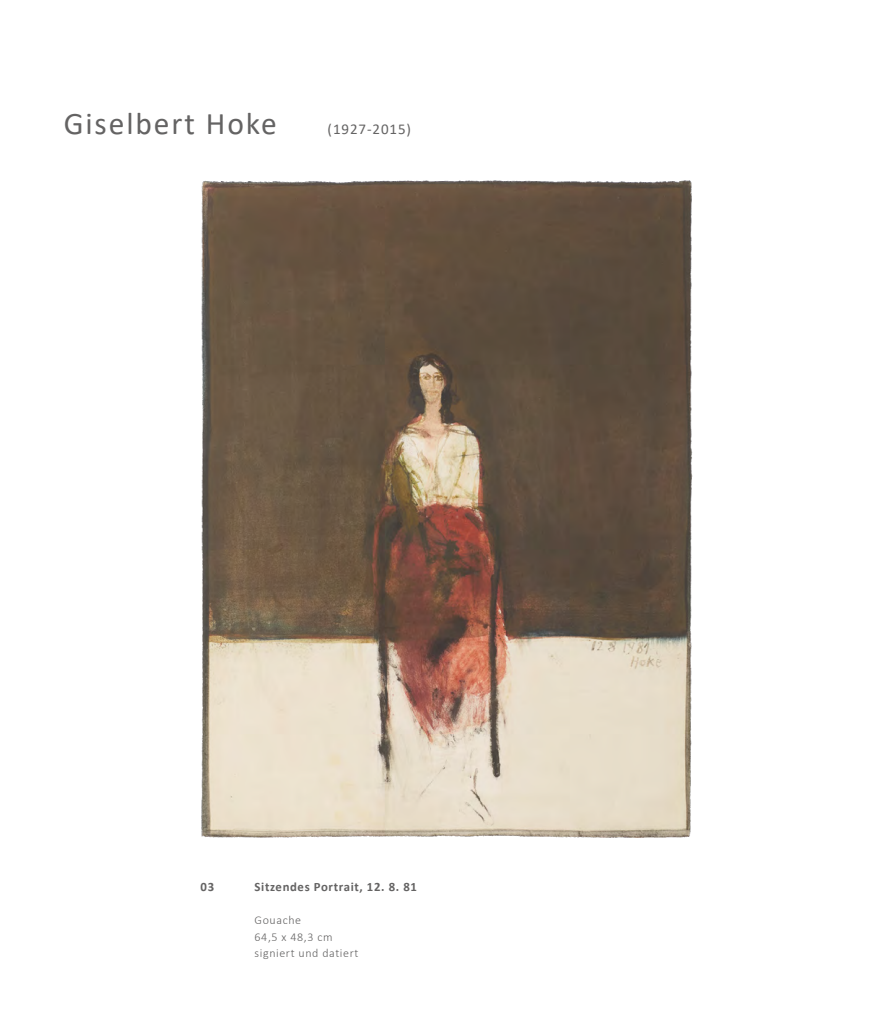
<style>
.page{position:relative;width:893px;height:1021px;background:#fff}
.page>*{position:absolute;margin:0;border:0;box-sizing:border-box;transform-origin:0 0}
.t1{font:31.5px "Calibri";letter-spacing:.06em;color:#646363}
.t2{font:15px "Calibri";letter-spacing:.06em;color:#646363}
.t3{font:700 12.75px "Calibri";letter-spacing:.05em;color:#646363}
.t4{font:300 12px "Calibri";letter-spacing:.05em;color:#646363}
</style>
<div class="page">
<img style="left:201px;top:180px;width:491px;height:657px">
<p class="t1" style="left:64px;top:102px;width:214px">Giselbert Hoke</p>
<p class="t2" style="left:328px;top:119px;width:85px">(1927-2015)</p>
<p class="t3" style="left:201px;top:877px;width:15px">03</p>
<p class="t3" style="left:255px;top:877px;width:164px">Sitzendes Portrait, 12. 8. 81</p>
<p class="t4" style="left:255px;top:912px;width:48px">Gouache</p>
<p class="t4" style="left:255px;top:929px;width:79px">64,5 x 48,3 cm</p>
<p class="t4" style="left:255px;top:945px;width:105px">signiert und datiert</p>
</div>
